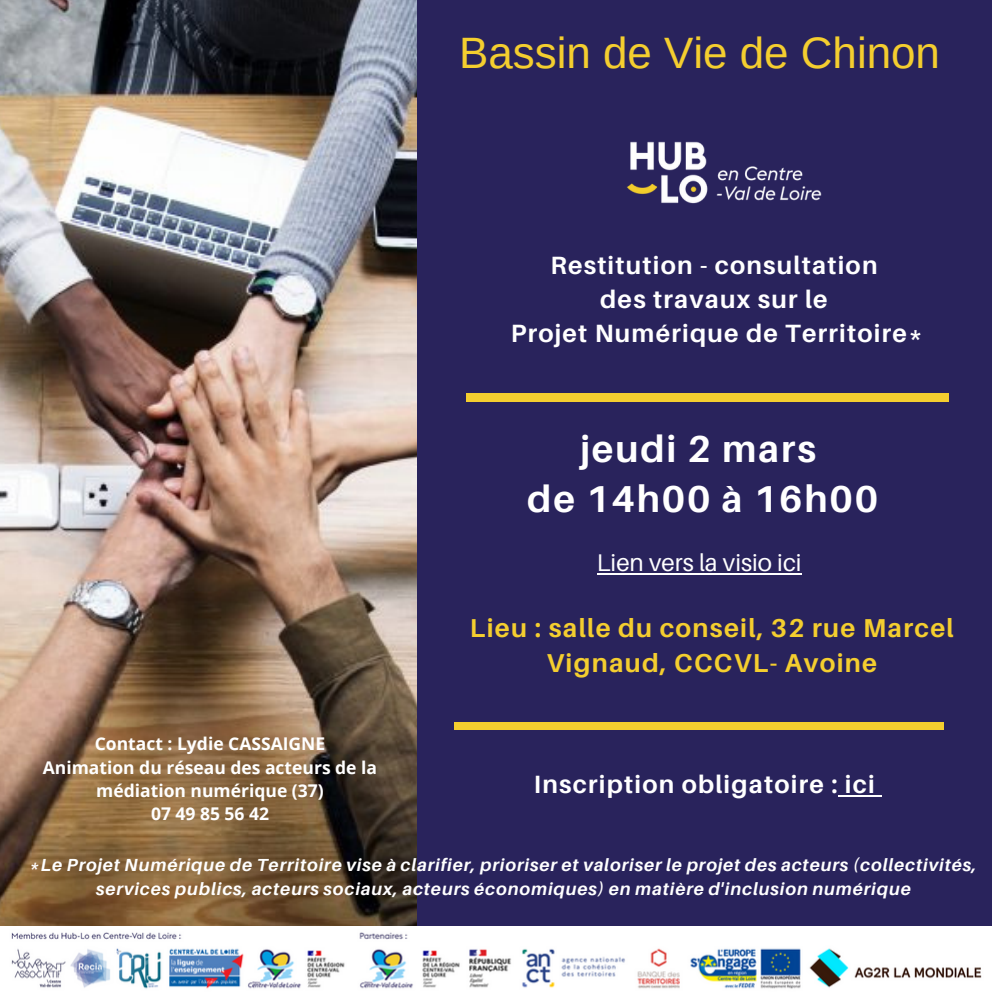
<style>
.page{position:relative;width:992px;height:992px;background:#29235c}
.page>*{position:absolute;margin:0;border:0;box-sizing:border-box;transform-origin:0 0}
.t1{font:44px "Arimo";color:#f4ce2f}
.t2{font:700 37.5px/50.8px "Aileron";letter-spacing:.05em;color:#fff;text-align:center}
.t3{font:700 25.75px/35.8px "Aileron";letter-spacing:.05em;color:#f4ce2f;text-align:center}
.t4{font:700 25px/33.8px "Aileron";letter-spacing:.05em;color:#fff;text-align:center}
.t5{font:24.25px "Aileron";color:#fff}
.t6{font:italic 700 17.5px/23.2px "Aileron";letter-spacing:.05em;color:#fff;text-align:center}
.t7{font:700 17.5px/23.2px "Open Sans";color:#fff;text-align:center}
</style>
<div class="page">
<img style="left:0;top:0;width:416px;height:926px">
<div style="left:454px;top:722px;width:489px;height:8px;background:#f4ce2f"></div>
<div style="left:466px;top:393px;width:482px;height:8px;background:#f4ce2f"></div>
<img style="left:566px;top:75px;width:315px;height:189px;border-radius:32px">
<hr style="left:597px;top:573px;width:204px;height:2px;background:#fff">
<hr style="left:839px;top:795px;width:37px;height:2px;background:#fff">
<svg style="left:876px;top:795px;width:6px;height:2px"></svg>
<img style="left:0;top:926px;width:992px;height:66px">
<h1 class="t1" style="left:459px;top:28px;width:482px">Bassin de Vie de Chinon</h1>
<h3 class="t4" style="left:511px;top:248px;width:414px">Restitution - consultation<br>des travaux sur le<br>Projet Numérique de Territoire*</h3>
<h2 class="t2" style="left:527px;top:423px;width:352px">jeudi 2 mars<br>de 14h00 à 16h00</h2>
<h3 class="t5" style="left:597px;top:548px;width:206px">Lien vers la visio ici</h3>
<p class="t7" style="left:43px;top:732px;width:336px">Contact : Lydie CASSAIGNE<br>Animation du réseau des acteurs de la médiation numérique (37)<br>07 49 85 56 42</p>
<h3 class="t3" style="left:470px;top:609px;width:485px">Lieu : salle du conseil, 32 rue Marcel<br>Vignaud, CCCVL- Avoine</h3>
<h3 class="t4" style="left:534px;top:767px;width:342px">Inscription obligatoire : ici</h3>
<p class="t6" style="left:30px;top:853px;width:948px">*Le Projet Numérique de Territoire vise à clarifier, prioriser et valoriser le projet des acteurs (collectivités, services publics, acteurs sociaux, acteurs économiques) en matière d'inclusion numérique</p>
</div>
